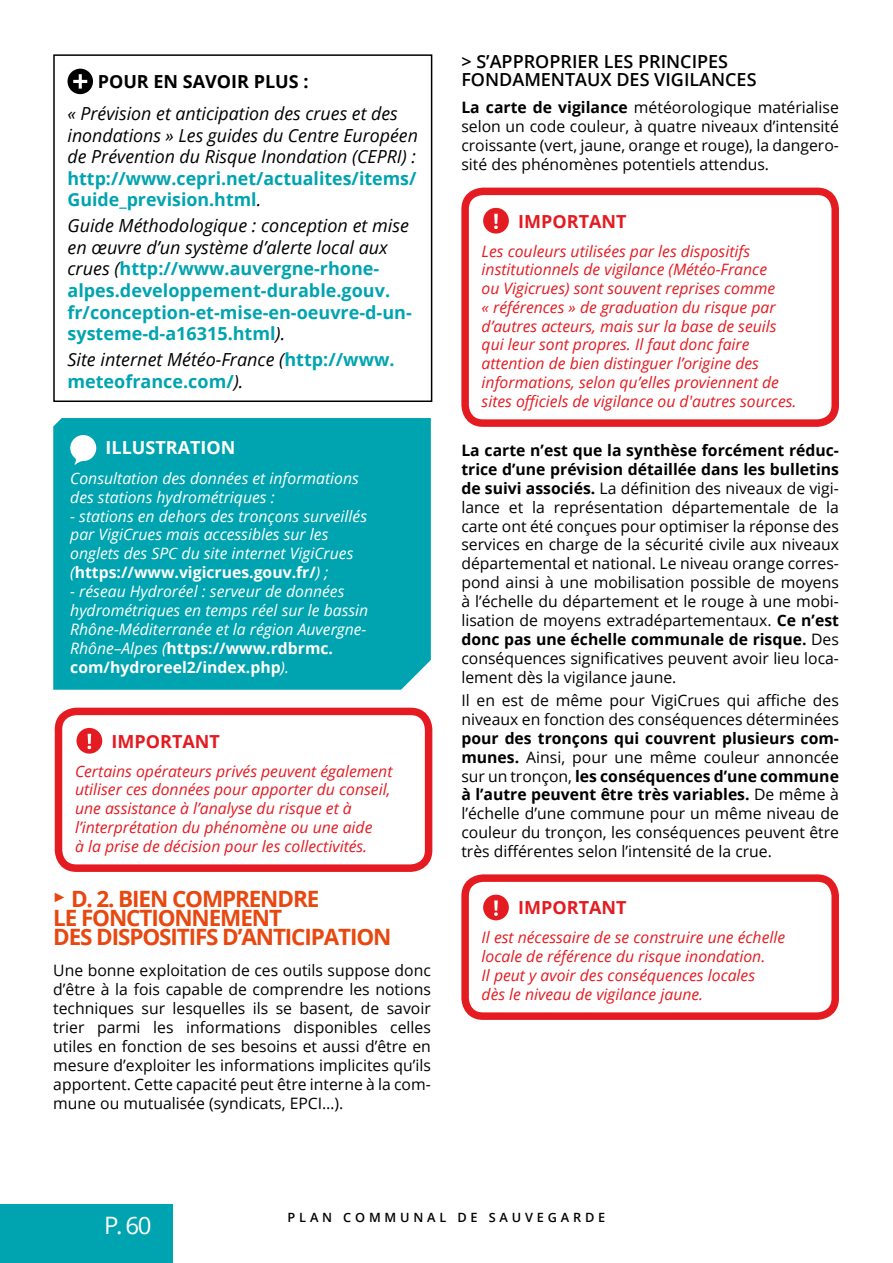
<style>
.page{position:relative;width:893px;height:1263px;background:#fff}
.page>*{position:absolute;margin:0;border:0;box-sizing:border-box;transform-origin:0 0}
.t1{font:24px "Open Sans";color:#fff}
.t2{font:700 22.5px/18.8px "Open Sans";letter-spacing:-.05em;color:#e84810}
.t3{font:700 18px/21.6px "Open Sans";color:#00a4b0}
.t4{font:italic 18px/21.6px "Open Sans";color:#000}
.t5{font:600 18px/18px "Open Sans";color:#000}
.t6{font:700 18px "Open Sans";color:#e41b21}
.t7{font:700 18px "Open Sans";color:#000}
.t8{font:700 18px "Open Sans";color:#fff}
.t9{font:15.75px/18.9px "Open Sans";color:#000;text-align:justify}
.t10{font:italic 15.75px/18.8px "Open Sans";color:#e41b21}
.t11{font:italic 15.75px/18.9px "Open Sans";color:#fff}
.t12{font:600 12.75px "Open Sans";letter-spacing:.3em;color:#000}
.s1{font-weight:400;font-style:italic;color:#000}
.s2{font-weight:700;font-style:normal;color:#00a4b0}
.s3{font-weight:700;font-style:normal}
.s4{font-family:"FF Dingbests";font-weight:400;font-size:19.5px}
.s5{font-weight:700}
</style>
<div class="page">
<div style="left:53px;top:418px;width:378px;height:272px;background:#00a4b0"></div>
<svg style="left:70px;top:435px;width:26px;height:31px"></svg>
<svg style="left:77px;top:728px;width:25px;height:26px"></svg>
<div style="left:55px;top:708px;width:377px;height:164px;border:8px solid #e41b21;border-radius:18px"></div>
<svg style="left:68px;top:69px;width:25px;height:25px"></svg>
<div style="left:53px;top:54px;width:379px;height:348px;border:2px solid #000"></div>
<svg style="left:483px;top:208px;width:26px;height:26px"></svg>
<div style="left:461px;top:188px;width:378px;height:239px;border:8px solid #e41b21;border-radius:18px"></div>
<svg style="left:483px;top:895px;width:26px;height:25px"></svg>
<div style="left:461px;top:874px;width:378px;height:146px;border:8px solid #e41b21;border-radius:18px"></div>
<div style="left:0;top:1204px;width:173px;height:59px;background:#00a4b0"></div>
<p class="t7" style="left:98px;top:69px;width:212px">POUR EN SAVOIR PLUS :</p>
<p class="t4" style="left:68px;top:102px;width:352px">« Prévision et anticipation des crues et des inondations » Les guides du Centre Européen de Prévention du Risque Inondation (CEPRI) :</p>
<p class="t3" style="left:68px;top:167px;width:350px">http://www.cepri.net/actualites/items/<br>Guide_prevision.html<span class="s1">.</span></p>
<p class="t3" style="left:68px;top:214px;width:346px"><span class="s1">Guide Méthodologique : conception et mise en œuvre d’un système d’alerte local aux crues (</span>http://www.auvergne-rhone&shy;alpes.developpement-durable.gouv. fr/conception-et-mise-en-oeuvre-d-un&shy;systeme-d-a16315.html<span class="s1">).</span></p>
<p class="t4" style="left:68px;top:348px;width:329px">Site internet Météo-France (<span class="s2">http://www. meteofrance.com/</span>).</p>
<p class="t8" style="left:106px;top:435px;width:131px">ILLUSTRATION</p>
<p class="t11" style="left:70px;top:468px;width:290px">Consultation des données et informations des stations hydrométriques :</p>
<p class="t11" style="left:70px;top:506px;width:298px">- stations en dehors des tronçons surveillés par VigiCrues mais accessibles sur les onglets des SPC du site internet VigiCrues (<span class="s3">https://www.vigicrues.gouv.fr/</span>) ;</p>
<p class="t11" style="left:70px;top:581px;width:300px">- réseau Hydroréel : serveur de données hydrométriques en temps réel sur le bassin Rhône-Méditerranée et la région Auvergne-Rhône–Alpes (<span class="s3">https://www.rdbrmc. com/hydroreel2/index.php</span>).</p>
<p class="t6" style="left:112px;top:728px;width:110px">IMPORTANT</p>
<p class="t10" style="left:75px;top:761px;width:319px">Certains opérateurs privés peuvent également utiliser ces données pour apporter du conseil, une assistance à l’analyse du risque et à l’interprétation du phénomène ou une aide<br>à la prise de décision pour les collectivités.</p>
<h2 class="t2" style="left:53px;top:889px;width:340px"><span class="s4">&gt;</span> D. 2. BIEN COMPRENDRE<br>LE FONCTIONNEMENT<br>DES DISPOSITIFS D’ANTICIPATION</h2>
<p class="t9" style="left:53px;top:961px;width:379px">Une bonne exploitation de ces outils suppose donc d’être à la fois capable de comprendre les notions techniques sur lesquelles ils se basent, de savoir trier parmi les informations disponibles celles utiles en fonction de ses besoins et aussi d’être en mesure d’exploiter les informations implicites qu’ils apportent. Cette capacité peut être interne à la com&shy;mune ou mutualisée (syndicats, EPCI…).</p>
<p class="t5" style="left:461px;top:52px;width:297px">&gt; S’APPROPRIER LES PRINCIPES<br>FONDAMENTAUX DES VIGILANCES</p>
<p class="t9" style="left:461px;top:98px;width:379px"><span class="s5">La carte de vigilance</span> météorologique matérialise selon un code couleur, à quatre niveaux d’intensité croissante (vert, jaune, orange et rouge), la dangero&shy;sité des phénomènes potentiels attendus.</p>
<p class="t6" style="left:518px;top:208px;width:110px">IMPORTANT</p>
<p class="t10" style="left:482px;top:241px;width:316px">Les couleurs utilisées par les dispositifs institutionnels de vigilance (Météo-France<br>ou Vigicrues) sont souvent reprises comme<br>« références » de graduation du risque par d’autres acteurs, mais sur la base de seuils qui leur sont propres. Il faut donc faire attention de bien distinguer l’origine des informations, selon qu’elles proviennent de sites officiels de vigilance ou d'autres sources.</p>
<p class="t9" style="left:461px;top:440px;width:379px"><span class="s5">La carte n’est que la synthèse forcément réduc&shy;trice d’une prévision détaillée dans les bulletins de suivi associés.</span> La définition des niveaux de vigi&shy;lance et la représentation départementale de la carte ont été conçues pour optimiser la réponse des services en charge de la sécurité civile aux niveaux départemental et national. Le niveau orange corres&shy;pond ainsi à une mobilisation possible de moyens à l’échelle du département et le rouge à une mobi&shy;lisation de moyens extradépartementaux. <span class="s5">Ce n’est donc pas une échelle communale de risque.</span> Des conséquences significatives peuvent avoir lieu loca&shy;lement dès la vigilance jaune.</p>
<p class="t9" style="left:461px;top:690px;width:379px">Il en est de même pour VigiCrues qui affiche des niveaux en fonction des conséquences déterminées</p>
<p class="t9" style="left:461px;top:728px;width:379px"><span class="s5">pour des tronçons qui couvrent plusieurs com&shy;munes.</span> Ainsi, pour une même couleur annoncée sur un tronçon, <span class="s5">les conséquences d’une commune à l’autre peuvent être très variables.</span> De même à l’échelle d’une commune pour un même niveau de couleur du tronçon, les conséquences peuvent être très différentes selon l’intensité de la crue.</p>
<p class="t6" style="left:518px;top:895px;width:110px">IMPORTANT</p>
<p class="t10" style="left:482px;top:928px;width:305px">Il est nécessaire de se construire une échelle locale de référence du risque inondation.<br>Il peut y avoir des conséquences locales<br>dès le niveau de vigilance jaune.</p>
<h1 class="t1" style="left:104px;top:1208px;width:49px">P. 60</h1>
<p class="t12" style="left:288px;top:1209px;width:319px">PLAN COMMUNAL DE SAUVEGARDE</p>
</div>
